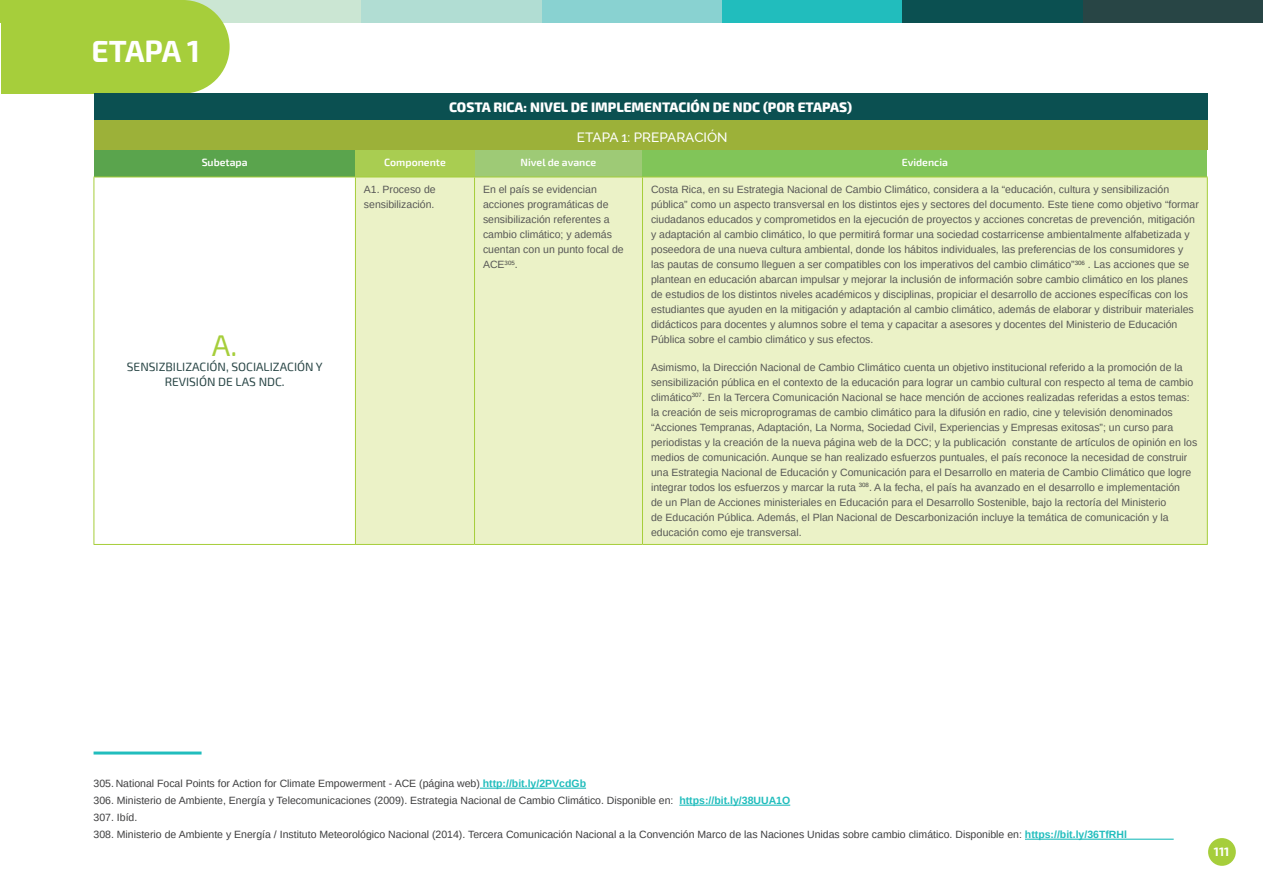
<style>
.page{position:relative;width:1263px;height:893px;background:#fff}
.page>*{position:absolute;margin:0;border:0;box-sizing:border-box;transform-origin:0 0}
._000etapas{font:700 30px "Exo 2";letter-spacing:-.015em;color:#fff}
.tex-intro-concep{font:30px "Exo 2";color:#a6ce3b}
._000tit_tabla_ficha{font:800 13.5px "Exo 2";color:#fff}
.tex-intro-concep-2{font:500 13.5px "Raleway";color:#fff}
.tex-intro-concep-3{font:12px/15px "Exo 2";color:#284545;text-align:center}
.t1{font:700 12px "Exo 2";color:#fff}
._000text_tabla{font:10.5px/15px "Arimo";color:#575756}
.nota_de_pie_BD{font:10.5px "Arimo";color:#3e3e3f}
._000text_tabla-2{font:600 10.5px "Exo 2";color:#fff}
.s1{font-weight:700;color:#21bdbd}
</style>
<div class="page">
<div style="left:1082px;top:0;width:181px;height:22px;background:#284545"></div>
<div style="left:902px;top:0;width:180px;height:22px;background:#0b5051"></div>
<div style="left:722px;top:0;width:180px;height:22px;background:#21bdbd"></div>
<div style="left:541px;top:0;width:181px;height:22px;background:#89d2d1"></div>
<div style="left:361px;top:0;width:180px;height:22px;background:#b1ddd3"></div>
<div style="left:180px;top:0;width:181px;height:22px;background:#cbe6d3"></div>
<div style="left:1208px;top:838px;width:28px;height:28px;background:#a6ce3b;border-radius:50%"></div>
<div style="left:1px;top:0;width:181px;height:94px;background:#a6ce3b"></div>
<div style="left:136px;top:0;width:94px;height:94px;background:#a6ce3b;border-radius:50%"></div>
<div style="left:94px;top:94px;width:1113px;height:26px;background:#0b5051"></div>
<div style="left:94px;top:120px;width:1113px;height:30px;background:#9cb139"></div>
<div style="left:94px;top:150px;width:261px;height:27px;background:#5aa44d"></div>
<div style="left:355px;top:150px;width:119px;height:27px;background:#a9cd51"></div>
<div style="left:474px;top:150px;width:168px;height:27px;background:#9eca76"></div>
<div style="left:642px;top:150px;width:565px;height:27px;background:#81c559"></div>
<div style="left:356px;top:178px;width:851px;height:366px;background:#ebf2c7"></div>
<hr style="left:94px;top:544px;width:261px;height:1px;background:#a6ce39">
<hr style="left:94px;top:177px;width:261px;height:1px;background:#a6ce3b">
<hr style="left:94px;top:177px;width:1px;height:367px;background:#a6ce3b">
<hr style="left:355px;top:177px;width:119px;height:1px;background:#a6ce3b">
<hr style="left:355px;top:177px;width:1px;height:367px;background:#a6ce3b">
<hr style="left:474px;top:177px;width:168px;height:1px;background:#a6ce3b">
<hr style="left:642px;top:177px;width:566px;height:1px;background:#a6ce3b">
<hr style="left:474px;top:177px;width:1px;height:367px;background:#a6ce3b">
<hr style="left:642px;top:177px;width:1px;height:367px;background:#a6ce3b">
<hr style="left:1207px;top:177px;width:1px;height:367px;background:#a6ce3b">
<hr style="left:355px;top:544px;width:119px;height:1px;background:#a6ce3b">
<hr style="left:474px;top:544px;width:168px;height:1px;background:#a6ce3b">
<hr style="left:642px;top:544px;width:566px;height:1px;background:#a6ce3b">
<hr style="left:94px;top:751px;width:108px;height:3px;background:#21bdbd">
<hr style="left:480px;top:788px;width:106px;height:1px;background:#21bdbd">
<hr style="left:679px;top:805px;width:111px;height:1px;background:#21bdbd">
<hr style="left:1025px;top:839px;width:149px;height:1px;background:#21bdbd">
<p class="_000etapas" style="left:91px;top:34px;width:110px">ETAPA 1</p>
<p class="_000tit_tabla_ficha" style="left:449px;top:99px;width:405px">COSTA RICA: NIVEL DE IMPLEMENTACIÓN DE NDC (POR ETAPAS)</p>
<p class="tex-intro-concep-2" style="left:577px;top:129px;width:152px">ETAPA 1: PREPARACIÓN</p>
<p class="_000text_tabla-2" style="left:202px;top:156px;width:48px">Subetapa</p>
<p class="_000text_tabla-2" style="left:384px;top:156px;width:63px">Componente</p>
<p class="_000text_tabla-2" style="left:521px;top:156px;width:77px">Nivel de avance</p>
<p class="_000text_tabla-2" style="left:902px;top:156px;width:48px">Evidencia</p>
<p class="tex-intro-concep" style="left:212px;top:328px;width:27px">A.</p>
<p class="tex-intro-concep-3" style="left:127px;top:360px;width:197px">SENSIZBILIZACIÓN, SOCIALIZACIÓN Y<br>REVISIÓN DE LAS NDC.</p>
<p class="_000text_tabla" style="left:364px;top:182px;width:73px">A1. Proceso de sensibilización.</p>
<p class="_000text_tabla" style="left:483px;top:182px;width:142px">En el país se evidencian acciones programáticas de sensibilización referentes a cambio climático; y además cuentan con un punto focal de<br>ACE<sup>305</sup>.</p>
<p class="_000text_tabla" style="left:651px;top:182px;width:549px">Costa Rica, en su Estrategia Nacional de Cambio Climático, considera a la “educación, cultura y sensibilización pública” como un aspecto transversal en los distintos ejes y sectores del documento. Este tiene como objetivo “formar ciudadanos educados y comprometidos en la ejecución de proyectos y acciones concretas de prevención, mitigación y adaptación al cambio climático, lo que permitirá formar una sociedad costarricense ambientalmente alfabetizada y poseedora de una nueva cultura ambiental, donde los hábitos individuales, las preferencias de los consumidores y las pautas de consumo lleguen a ser compatibles con los imperativos del cambio climático”<sup>306</sup> . Las acciones que se plantean en educación abarcan impulsar y mejorar la inclusión de información sobre cambio climático en los planes de estudios de los distintos niveles académicos y disciplinas, propiciar el desarrollo de acciones específicas con los estudiantes que ayuden en la mitigación y adaptación al cambio climático, además de elaborar y distribuir materiales didácticos para docentes y alumnos sobre el tema y capacitar a asesores y docentes del Ministerio de Educación Pública sobre el cambio climático y sus efectos.</p>
<p class="_000text_tabla" style="left:651px;top:360px;width:548px">Asimismo, la Dirección Nacional de Cambio Climático cuenta un objetivo institucional referido a la promoción de la sensibilización pública en el contexto de la educación para lograr un cambio cultural con respecto al tema de cambio climático<sup>307</sup>. En la Tercera Comunicación Nacional se hace mención de acciones realizadas referidas a estos temas: la creación de seis microprogramas de cambio climático para la difusión en radio, cine y televisión denominados “Acciones Tempranas, Adaptación, La Norma, Sociedad Civil, Experiencias y Empresas exitosas”; un curso para periodistas y la creación de la nueva página web de la DCC; y la publicación constante de artículos de opinión en los medios de comunicación. Aunque se han realizado esfuerzos puntuales, el país reconoce la necesidad de construir una Estrategia Nacional de Educación y Comunicación para el Desarrollo en materia de Cambio Climático que logre integrar todos los esfuerzos y marcar la ruta <sup>308</sup>. A la fecha, el país ha avanzado en el desarrollo e implementación<br>de un Plan de Acciones ministeriales en Educación para el Desarrollo Sostenible, bajo la rectoría del Ministerio<br>de Educación Pública. Además, el Plan Nacional de Descarbonización incluye la temática de comunicación y la educación como eje transversal.</p>
<p class="nota_de_pie_BD" style="left:94px;top:777px;width:494px">305. National Focal Points for Action for Climate Empowerment - ACE (página web) <span class="s1">http://bit.ly/2PVcdGb</span></p>
<p class="nota_de_pie_BD" style="left:94px;top:794px;width:698px">306. Ministerio de Ambiente, Energía y Telecomunicaciones (2009). Estrategia Nacional de Cambio Climático. Disponible en: <span class="s1">https://bit.ly/38UUA1O</span></p>
<p class="nota_de_pie_BD" style="left:94px;top:811px;width:45px">307. Ibíd.</p>
<p class="nota_de_pie_BD" style="left:94px;top:828px;width:1035px">308. Ministerio de Ambiente y Energía / Instituto Meteorológico Nacional (2014). Tercera Comunicación Nacional a la Convención Marco de las Naciones Unidas sobre cambio climático. Disponible en: <span class="s1">https://bit.ly/36TfRHl</span></p>
<p class="t1" style="left:1214px;top:844px;width:17px">111</p>
</div>
